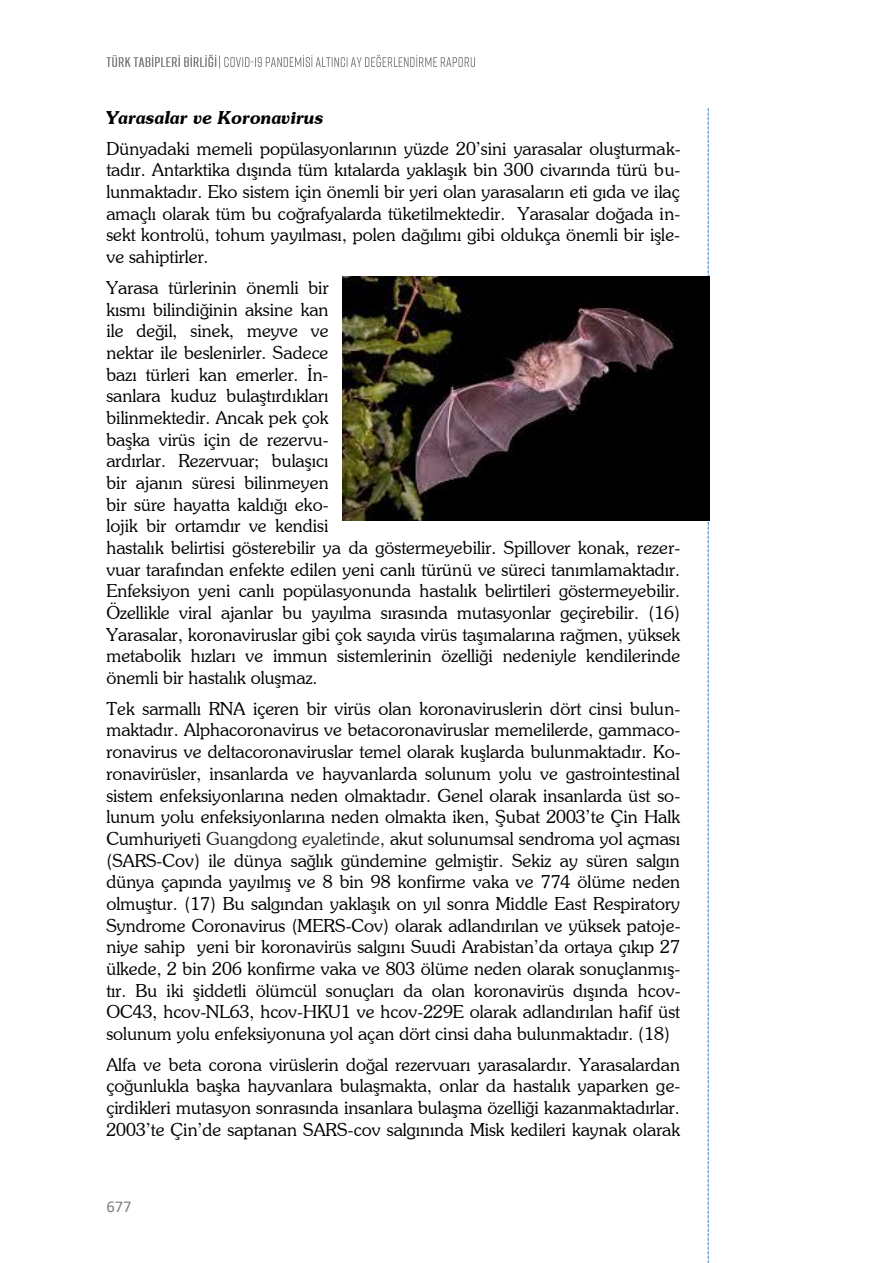
<style>
.page{position:relative;width:893px;height:1263px;background:#fff}
.page>*{position:absolute;margin:0;border:0;box-sizing:border-box;transform-origin:0 0}
.t1{font:18px/21.8px "Souvenir Lt BT";color:#000;text-align:justify}
.t2{font:italic 700 18px "Souvenir Lt BT";color:#000}
.t3{font:16.5px "Calibri";color:#808080}
.s1{color:#222}
</style>
<div class="page">
<svg style="left:708px;top:108px;width:1px;height:1155px"></svg>
<img style="left:106px;top:54px;width:111px;height:14px">
<img style="left:219px;top:54px;width:256px;height:15px">
<img style="left:250px;top:54px;width:8px;height:15px">
<img style="left:342px;top:276px;width:367px;height:245px">
<h1 class="t2" style="left:106px;top:106px;width:218px">Yarasalar ve Koronavirus</h1>
<p class="t1" style="left:106px;top:137px;width:576px">Dünyadaki memeli popülasyonlarının yüzde 20’sini yarasalar oluşturmak&shy;tadır. Antarktika dışında tüm kıtalarda yaklaşık bin 300 civarında türü bu&shy;lunmaktadır. Eko sistem için önemli bir yeri olan yarasaların eti gıda ve ilaç amaçlı olarak tüm bu coğrafyalarda tüketilmektedir. Yarasalar doğada in&shy;sekt kontrolü, tohum yayılması, polen dağılımı gibi oldukça önemli bir işle&shy;ve sahiptirler.</p>
<p class="t1" style="left:106px;top:276px;width:575px;text-align:left">Yarasa türlerinin önemli bir<br>kısmı bilindiğinin aksine kan<br>ile değil, sinek, meyve ve<br>nektar ile beslenirler. Sadece<br>bazı türleri kan emerler. İn-<br>sanlara kuduz bulaştırdıkları<br>bilinmektedir. Ancak pek çok<br>başka virüs için de rezervu-<br>ardırlar. Rezervuar; bulaşıcı<br>bir ajanın süresi bilinmeyen<br>bir süre hayatta kaldığı eko-<br>lojik bir ortamdır ve kendisi<br>hastalık belirtisi gösterebilir ya da göstermeyebilir. Spillover konak, rezer&shy;vuar tarafından enfekte edilen yeni canlı türünü ve süreci tanımlamaktadır.<br>Enfeksiyon yeni canlı popülasyonunda hastalık belirtileri göstermeyebilir.<br>Özellikle viral ajanlar bu yayılma sırasında mutasyonlar geçirebilir. (16)<br>Yarasalar, koronaviruslar gibi çok sayıda virüs taşımalarına rağmen, yüksek metabolik hızları ve immun sistemlerinin özelliği nedeniyle kendilerinde önemli bir hastalık oluşmaz.</p>
<p class="t1" style="left:106px;top:697px;width:576px">Tek sarmallı RNA içeren bir virüs olan koronaviruslerin dört cinsi bulun&shy;maktadır. Alphacoronavirus ve betacoronaviruslar memelilerde, gammaco&shy;ronavirus ve deltacoronaviruslar temel olarak kuşlarda bulunmaktadır. Ko&shy;ronavirüsler, insanlarda ve hayvanlarda solunum yolu ve gastrointestinal sistem enfeksiyonlarına neden olmaktadır. Genel olarak insanlarda üst so&shy;lunum yolu enfeksiyonlarına neden olmakta iken, Şubat 2003’te Çin Halk Cumhuriyeti <span class="s1">Guangdong eyaletinde,</span> akut solunumsal sendroma yol açması (SARS-Cov) ile dünya sağlık gündemine gelmiştir. Sekiz ay süren salgın dünya çapında yayılmış ve 8 bin 98 konfirme vaka ve 774 ölüme neden olmuştur. (17) Bu salgından yaklaşık on yıl sonra Middle East Respiratory Syndrome Coronavirus (MERS-Cov) olarak adlandırılan ve yüksek patoje&shy;niye sahip yeni bir koronavirüs salgını Suudi Arabistan’da ortaya çıkıp 27 ülkede, 2 bin 206 konfirme vaka ve 803 ölüme neden olarak sonuçlanmış&shy;tır. Bu iki şiddetli ölümcül sonuçları da olan koronavirüs dışında hcov-OC43, hcov-NL63, hcov-HKU1 ve hcov-229E olarak adlandırılan hafif üst solunum yolu enfeksiyonuna yol açan dört cinsi daha bulunmaktadır. (18)</p>
<p class="t1" style="left:106px;top:1053px;width:576px">Alfa ve beta corona virüslerin doğal rezervuarı yarasalardır. Yarasalardan çoğunlukla başka hayvanlara bulaşmakta, onlar da hastalık yaparken ge&shy;çirdikleri mutasyon sonrasında insanlara bulaşma özelliği kazanmaktadırlar.<br>2003’te Çin’de saptanan SARS-cov salgınında Misk kedileri kaynak olarak</p>
<p class="t3" style="left:106px;top:1200px;width:27px">677</p>
</div>
